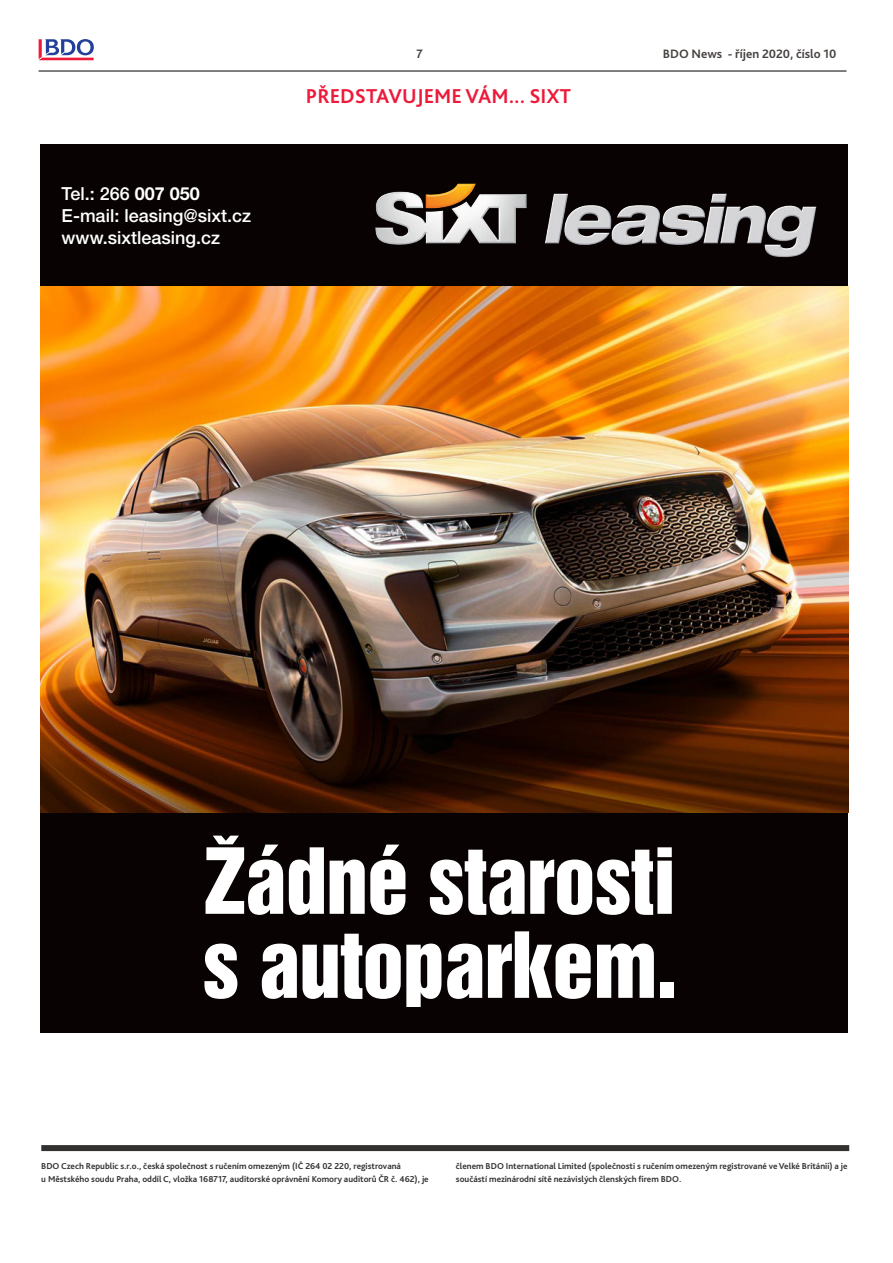
<style>
.page{position:relative;width:893px;height:1263px;background:#fff}
.page>*{position:absolute;margin:0;border:0;box-sizing:border-box;transform-origin:0 0}
.t1{font:83.25px/84px "Helvetica Inserat CE";letter-spacing:-.01em;color:#fff}
.Subheading_level_1{font:700 21px "Bliss Pro";color:#ed1a3a}
.t2{font:500 18px/21.6px "Helvetica Neue LT Pro";color:#fff}
.t3{font:700 12.75px "Bliss Pro";color:#464240}
.t4{font:700 9px/12.8px "Bliss Pro";color:#333231}
.s1{font-weight:700}
</style>
<div class="page">
<hr style="left:39px;top:71px;width:807px;height:1px;background:#000">
<svg style="left:39px;top:39px;width:55px;height:21px"></svg>
<div style="left:41px;top:1145px;width:808px;height:6px;background:#333231"></div>
<div style="left:40px;top:145px;width:808px;height:888px;background:#080302"></div>
<img style="left:40px;top:287px;width:808px;height:525px">
<img style="left:375px;top:184px;width:352px;height:61px">
<p class="t3" style="left:417px;top:46px;width:8px">7</p>
<p class="t3" style="left:663px;top:46px;width:175px">BDO News - říjen 2020, číslo 10</p>
<p class="t2" style="left:62px;top:183px;width:191px">Tel.: 266 <span class="s1">007 050<br></span>E-mail: leasing@sixt.cz www.sixtleasing.cz</p>
<p class="Subheading_level_1" style="left:306px;top:83px;width:267px">PŘEDSTAVUJEME VÁM... SIXT</p>
<p class="t1" style="left:202px;top:841px;width:477px">Žádné starosti s autoparkem.</p>
<p class="t4" style="left:41px;top:1160px;width:389px">BDO Czech Republic s.r.o., česká společnost s ručením omezeným (IČ 264 02 220, registrovaná<br>u Městského soudu Praha, oddíl C, vložka 168717, auditorské oprávnění Komory auditorů ČR č. 462), je</p>
<p class="t4" style="left:456px;top:1160px;width:393px">členem BDO International Limited (společnosti s ručením omezeným registrované ve Velké Británii) a je součástí mezinárodní sítě nezávislých členských firem BDO.</p>
</div>
